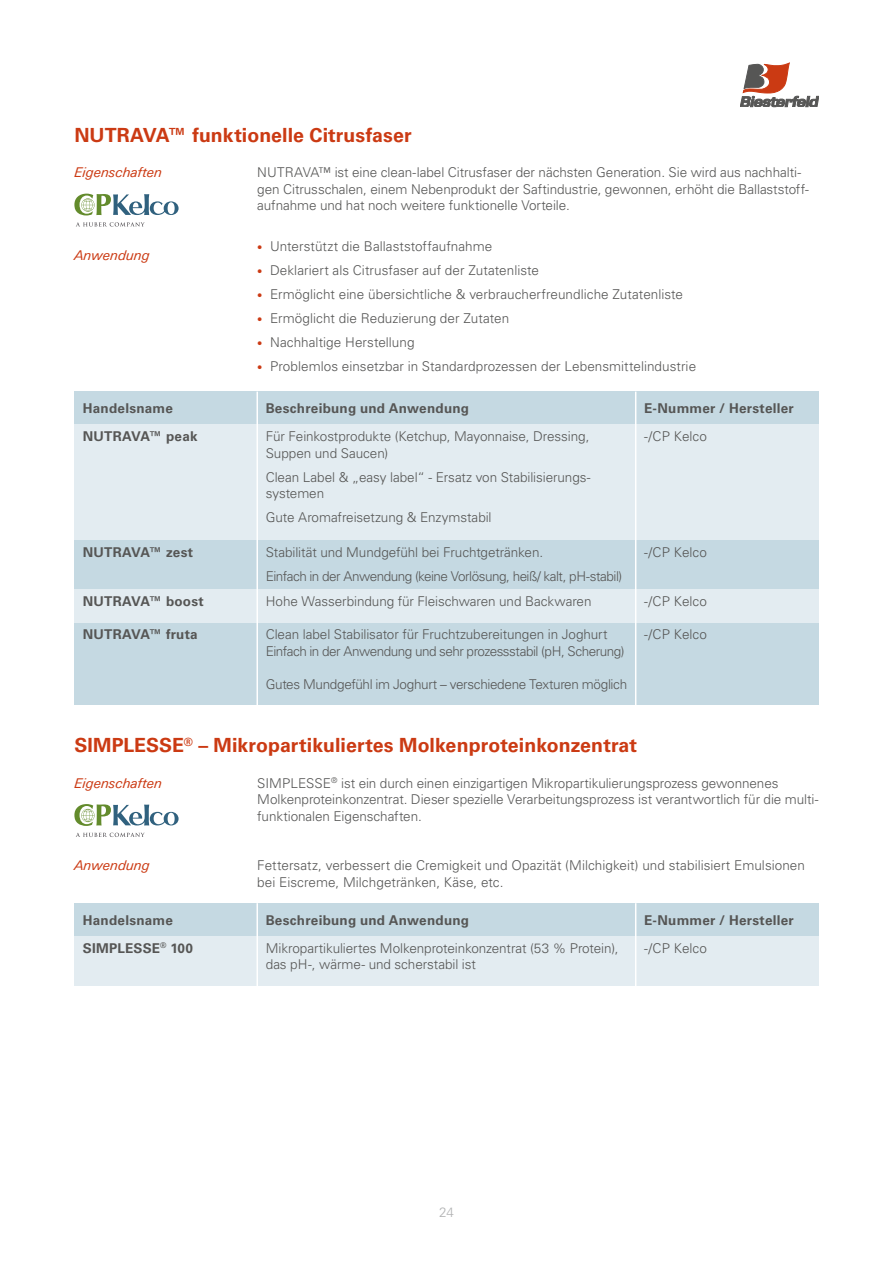
<style>
.page{position:relative;width:893px;height:1263px;background:#fff}
.page>*{position:absolute;margin:0;border:0;box-sizing:border-box;transform-origin:0 0}
.t1{font:700 19.5px "Univers LT Std";letter-spacing:.005em;color:#cb3a13}
.t2{font:300 13.5px/16.5px "Univers LT Std";letter-spacing:-.005em;color:#565655}
.t3{font:700 13.5px "Univers LT Std";letter-spacing:.02em;color:#565655}
.t4{font:300 13.5px/24px "Univers LT Std";letter-spacing:-.03em;color:#565655}
.t5{font:300 13.5px "Univers LT Std";letter-spacing:-.025em;color:#565655}
.t6{font:italic 13.5px "Univers Next Pro";letter-spacing:.005em;color:#cb3a13}
.t7{font:300 13.5px "Univers LT Std";color:#b1b2b3}
.s1{font-size:10.5px;color:#cb3a13}
</style>
<div class="page">
<svg style="left:740px;top:63px;width:79px;height:44px"></svg>
<div style="left:74px;top:392px;width:745px;height:313px;background:#c5d9e2"></div>
<div style="left:74px;top:903px;width:745px;height:83px;background:#c5d9e2"></div>
<div style="left:74px;top:425px;width:745px;height:115px;background:#e3ecf1"></div>
<div style="left:74px;top:936px;width:745px;height:50px;background:#e3ecf1"></div>
<div style="left:74px;top:590px;width:745px;height:33px;background:#e3ecf1"></div>
<hr style="left:256px;top:392px;width:2px;height:327px;background:#fff">
<hr style="left:256px;top:903px;width:2px;height:98px;background:#fff">
<hr style="left:635px;top:392px;width:1px;height:330px;background:#fff">
<hr style="left:635px;top:903px;width:1px;height:99px;background:#fff">
<svg style="left:74px;top:194px;width:105px;height:21px"></svg>
<svg style="left:76px;top:222px;width:69px;height:5px"></svg>
<svg style="left:74px;top:804px;width:105px;height:22px"></svg>
<svg style="left:76px;top:833px;width:69px;height:4px"></svg>
<h1 class="t1" style="left:74px;top:123px;width:339px">NUTRAVA™ funktionelle Citrusfaser</h1>
<p class="t6" style="left:74px;top:164px;width:89px">Eigenschaften</p>
<p class="t2" style="left:257px;top:164px;width:553px">NUTRAVA™ ist eine clean-label Citrusfaser der nächsten Generation. Sie wird aus nachhalti&shy;gen Citrusschalen, einem Nebenprodukt der Saftindustrie, gewonnen, erhöht die Ballaststoff&shy;aufnahme und hat noch weitere funktionelle Vorteile.</p>
<p class="t6" style="left:74px;top:247px;width:77px">Anwendung</p>
<p class="t2" style="left:257px;top:238px;width:237px"><span class="s1">•</span> Unterstützt die Ballaststoffaufnahme</p>
<p class="t2" style="left:257px;top:262px;width:283px"><span class="s1">•</span> Deklariert als Citrusfaser auf der Zutatenliste</p>
<p class="t2" style="left:257px;top:286px;width:427px"><span class="s1">•</span> Ermöglicht eine übersichtliche &amp; verbraucherfreundliche Zutatenliste</p>
<p class="t2" style="left:257px;top:310px;width:254px"><span class="s1">•</span> Ermöglicht die Reduzierung der Zutaten</p>
<p class="t2" style="left:257px;top:334px;width:159px"><span class="s1">•</span> Nachhaltige Herstellung</p>
<p class="t2" style="left:257px;top:358px;width:440px"><span class="s1">•</span> Problemlos einsetzbar in Standardprozessen der Lebensmittelindustrie</p>
<p class="t3" style="left:83px;top:400px;width:92px">Handelsname</p>
<p class="t3" style="left:266px;top:400px;width:205px">Beschreibung und Anwendung</p>
<p class="t3" style="left:644px;top:400px;width:151px">E-Nummer / Hersteller</p>
<p class="t3" style="left:83px;top:428px;width:116px">NUTRAVA™ peak</p>
<p class="t3" style="left:83px;top:544px;width:112px">NUTRAVA™ zest</p>
<p class="t3" style="left:83px;top:593px;width:122px">NUTRAVA™ boost</p>
<p class="t3" style="left:83px;top:626px;width:116px">NUTRAVA™ fruta</p>
<p class="t2" style="left:266px;top:428px;width:325px">Für Feinkostprodukte (Ketchup, Mayonnaise, Dressing,<br>Suppen und Saucen)</p>
<p class="t2" style="left:266px;top:469px;width:326px">Clean Label &amp; „easy label“ - Ersatz von Stabilisierungs&shy;systemen</p>
<p class="t2" style="left:266px;top:509px;width:227px">Gute Aromafreisetzung &amp; Enzymstabil</p>
<p class="t4" style="left:266px;top:540px;width:358px">Stabilität und Mundgefühl bei Fruchtgetränken.<br>Einfach in der Anwendung (keine Vorlösung, heiß/ kalt, pH-stabil)</p>
<p class="t2" style="left:266px;top:593px;width:327px">Hohe Wasserbindung für Fleischwaren und Backwaren</p>
<p class="t2" style="left:266px;top:626px;width:360px">Clean label Stabilisator für Fruchtzubereitungen in Joghurt<br>Einfach in der Anwendung und sehr prozessstabil (pH, Scherung)</p>
<p class="t5" style="left:266px;top:676px;width:363px">Gutes Mundgefühl im Joghurt – verschiedene Texturen möglich</p>
<p class="t2" style="left:644px;top:428px;width:64px">-/CP Kelco</p>
<p class="t2" style="left:644px;top:544px;width:64px">-/CP Kelco</p>
<p class="t2" style="left:644px;top:593px;width:64px">-/CP Kelco</p>
<p class="t2" style="left:644px;top:626px;width:64px">-/CP Kelco</p>
<h1 class="t1" style="left:74px;top:734px;width:564px">SIMPLESSE<sup>®</sup> – Mikropartikuliertes Molkenproteinkonzentrat</h1>
<p class="t6" style="left:74px;top:775px;width:89px">Eigenschaften</p>
<p class="t2" style="left:257px;top:775px;width:563px">SIMPLESSE<sup>®</sup> ist ein durch einen einzigartigen Mikropartikulierungsprozess gewonnenes<br>Molkenproteinkonzentrat. Dieser spezielle Verarbeitungsprozess ist verantwortlich für die multi&shy;funktionalen Eigenschaften.</p>
<p class="t6" style="left:74px;top:857px;width:77px">Anwendung</p>
<p class="t2" style="left:257px;top:857px;width:549px">Fettersatz, verbessert die Cremigkeit und Opazität (Milchigkeit) und stabilisiert Emulsionen bei Eiscreme, Milchgetränken, Käse, etc.</p>
<p class="t3" style="left:83px;top:912px;width:92px">Handelsname</p>
<p class="t3" style="left:266px;top:912px;width:205px">Beschreibung und Anwendung</p>
<p class="t3" style="left:644px;top:912px;width:151px">E-Nummer / Hersteller</p>
<p class="t3" style="left:83px;top:940px;width:112px">SIMPLESSE<sup>®</sup> 100</p>
<p class="t2" style="left:266px;top:940px;width:354px">Mikropartikuliertes Molkenproteinkonzentrat (53 % Protein), das pH-, wärme- und scherstabil ist</p>
<p class="t2" style="left:644px;top:940px;width:64px">-/CP Kelco</p>
<p class="t7" style="left:439px;top:1204px;width:16px">24</p>
</div>
